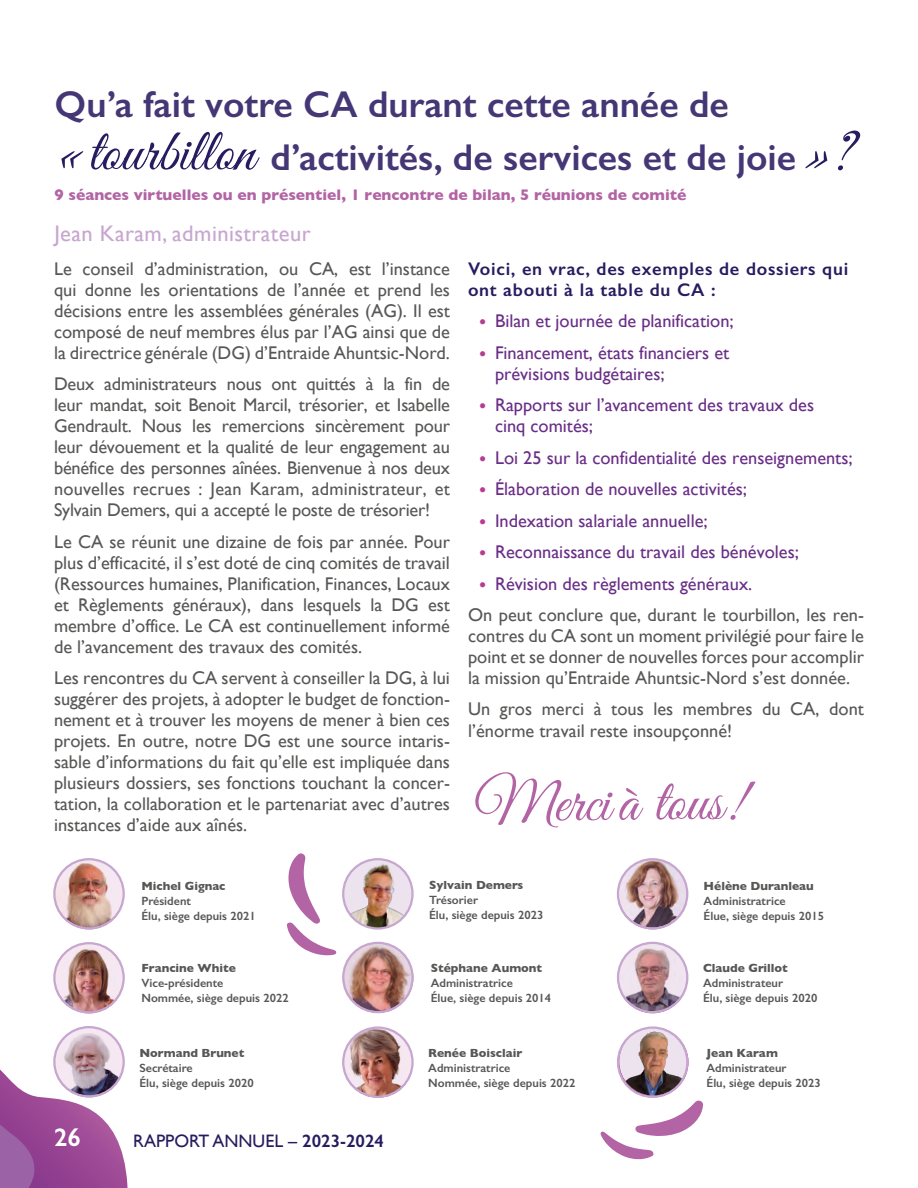
<style>
.page{position:relative;width:918px;height:1188px;background:#fff}
.page>*{position:absolute;margin:0;border:0;box-sizing:border-box;transform-origin:0 0}
.t1{font:60px "Great Vibes";color:#b264a5}
.t2{font:600 37.5px/52.5px "Gill Sans";color:#453775}
.t3{font:600 25.5px "Gill Sans";color:#fff}
.t4{font:22.5px "Gill Sans";letter-spacing:.02em;color:#c7a6cf}
.t5{font:18.3px/21px "Gill Sans";color:#575756;text-align:justify}
.t6{font:18.3px/21px "Gill Sans";color:#692d87}
.t7{font:600 18.3px/21px "Gill Sans";letter-spacing:.04em;color:#261c5f}
.t8{font:18px "Gill Sans";color:#261c5f}
.t9{font:700 15.6px "Gill Sans";color:#b264a5}
.t10{font:600 12px/15px "Gill Sans";color:#575756}
.t11{font:700 12px "Gill Sans";color:#575756}
.s1{font-family:"Great Vibes";font-weight:400;font-size:60px;color:#261c5f}
.s2{font-weight:700;font-size:15.6px;color:#b43e8f}
.s3{color:#692d87}
.s4{font-weight:600}
</style>
<div class="page">
<svg style="left:0;top:1069px;width:128px;height:119px"></svg>
<img style="left:55px;top:859px;width:68px;height:69px;border-radius:34px">
<img style="left:618px;top:943px;width:69px;height:69px">
<img style="left:55px;top:943px;width:68px;height:69px;border-radius:34px">
<div style="left:343px;top:943px;width:70px;height:70px;background:#c7a6cf;border-radius:50%"></div>
<img style="left:344px;top:943px;width:68px;height:68px;border-radius:34px">
<div style="left:343px;top:1028px;width:70px;height:70px;background:#c7a6cf;border-radius:50%"></div>
<img style="left:344px;top:1028px;width:68px;height:68px;border-radius:34px">
<img style="left:55px;top:1027px;width:68px;height:69px;border-radius:34px">
<img style="left:618px;top:859px;width:69px;height:69px;border-radius:34px">
<img style="left:619px;top:1027px;width:69px;height:69px;border-radius:34px">
<svg style="left:344px;top:860px;width:68px;height:68px"></svg>
<img style="left:350px;top:860px;width:59px;height:67px">
<div style="left:53px;top:858px;width:72px;height:72px;border:2px solid #c7a6cf;border-radius:50%"></div>
<div style="left:53px;top:1026px;width:72px;height:72px;border:2px solid #c7a6cf;border-radius:50%"></div>
<div style="left:342px;top:858px;width:72px;height:72px;border:2px solid #c7a6cf;border-radius:50%"></div>
<div style="left:617px;top:858px;width:71px;height:72px;border:2px solid #c7a6cf;border-radius:50%"></div>
<div style="left:342px;top:942px;width:72px;height:71px;border:2px solid #c7a6cf;border-radius:50%"></div>
<div style="left:617px;top:942px;width:71px;height:71px;border:2px solid #c7a6cf;border-radius:50%"></div>
<div style="left:53px;top:942px;width:72px;height:72px;border:2px solid #c7a6cf;border-radius:50%"></div>
<div style="left:342px;top:1026px;width:72px;height:72px;border:2px solid #c7a6cf;border-radius:50%"></div>
<div style="left:617px;top:1026px;width:71px;height:72px;border:2px solid #c7a6cf;border-radius:50%"></div>
<svg style="left:600px;top:1100px;width:103px;height:60px"></svg>
<svg style="left:287px;top:853px;width:50px;height:103px"></svg>
<h2 class="t2" style="left:55px;top:78px;width:801px">Qu’a fait votre CA durant cette année de<br><span class="s1">« tourbillon</span> d’activités, de services et de joie <span class="s1">»?</span></h2>
<p class="t9" style="left:55px;top:182px;width:633px">9 séances virtuelles ou en présentiel, 1 rencontre de bilan, 5 réunions de comité</p>
<p class="t4" style="left:55px;top:220px;width:258px">Jean Karam, administrateur</p>
<p class="t5" style="left:54px;top:258px;width:398px">Le conseil d’administration, ou CA, est l’instance qui donne les orientations de l’année et prend les décisions entre les assemblées générales (AG). Il est composé de neuf membres élus par l’AG ainsi que de la directrice générale (DG) d’Entraide Ahuntsic-Nord.</p>
<p class="t5" style="left:54px;top:373px;width:398px">Deux administrateurs nous ont quittés à la fin de leur mandat, soit Benoit Marcil, trésorier, et Isabelle Gendrault. Nous les remercions sincèrement pour leur dévouement et la qualité de leur engagement au bénéfice des personnes aînées. Bienvenue à nos deux nouvelles recrues : Jean Karam, administrateur, et Sylvain Demers, qui a accepté le poste de trésorier!</p>
<p class="t5" style="left:54px;top:531px;width:398px">Le CA se réunit une dizaine de fois par année. Pour plus d’efficacité, il s’est doté de cinq comités de travail (Ressources humaines, Planification, Finances, Locaux et Règlements généraux), dans lesquels la DG est membre d’office. Le CA est continuellement informé de l’avancement des travaux des comités.</p>
<p class="t5" style="left:54px;top:667px;width:398px">Les rencontres du CA servent à conseiller la DG, à lui suggérer des projets, à adopter le budget de fonction&shy;nement et à trouver les moyens de mener à bien ces projets. En outre, notre DG est une source intaris&shy;sable d’informations du fait qu’elle est impliquée dans plusieurs dossiers, ses fonctions touchant la concer&shy;tation, la collaboration et le partenariat avec d’autres instances d’aide aux aînés.</p>
<p class="t7" style="left:468px;top:258px;width:382px">Voici, en vrac, des exemples de dossiers qui ont abouti à la table du CA :</p>
<p class="t6" style="left:479px;top:310px;width:257px"><span class="s2">•</span> Bilan et journée de planification;</p>
<p class="t6" style="left:495px;top:342px;width:236px;text-indent:-16px"><span class="s2">•</span> Financement, états financiers et prévisions budgétaires;</p>
<p class="t6" style="left:495px;top:394px;width:321px;text-indent:-16px"><span class="s2">•</span> Rapports sur l’avancement des travaux des cinq comités;</p>
<p class="t6" style="left:479px;top:447px;width:375px"><span class="s2">•</span> Loi 25 sur la confidentialité des renseignements;</p>
<p class="t6" style="left:479px;top:478px;width:270px"><span class="s2">•</span> Élaboration de nouvelles activités;</p>
<p class="t6" style="left:479px;top:510px;width:230px"><span class="s2">•</span> Indexation salariale annuelle;</p>
<p class="t6" style="left:479px;top:541px;width:322px"><span class="s2">•</span> Reconnaissance du travail des bénévoles;</p>
<p class="t5" style="left:468px;top:567px;width:397px;line-height:31.5px;text-indent:11px"><span class="s2">•</span> <span class="s3">Révision des règlements généraux.<br></span>On peut conclure que, durant le tourbillon, les ren-</p>
<p class="t5" style="left:468px;top:625px;width:398px">contres du CA sont un moment privilégié pour faire le point et se donner de nouvelles forces pour accomplir la mission qu’Entraide Ahuntsic-Nord s’est donnée.</p>
<p class="t5" style="left:468px;top:699px;width:398px">Un gros merci à tous les membres du CA, dont l’énorme travail reste insoupçonné!</p>
<h1 class="t1" style="left:474px;top:771px;width:271px;rotate:-1deg">Mercià tous!</h1>
<p class="t11" style="left:141px;top:876px;width:85px">Michel Gignac</p>
<p class="t10" style="left:141px;top:893px;width:116px">Président<br>Élu, siège depuis 2021</p>
<p class="t11" style="left:141px;top:959px;width:96px">Francine White</p>
<p class="t10" style="left:141px;top:975px;width:149px">Vice-présidente<br>Nommée, siège depuis 2022</p>
<p class="t11" style="left:139px;top:1043px;width:106px">Normand Brunet</p>
<p class="t10" style="left:139px;top:1060px;width:116px">Secrétaire<br>Élu, siège depuis 2020</p>
<h3 class="t3" style="left:54px;top:1122px;width:28px">26</h3>
<p class="t8" style="left:133px;top:1131px;width:253px">RAPPORT ANNUEL – <span class="s4">2023-2024</span></p>
<p class="t11" style="left:429px;top:876px;width:96px">Sylvain Demers</p>
<p class="t10" style="left:429px;top:892px;width:116px">Trésorier<br>Élu, siège depuis 2023</p>
<p class="t11" style="left:431px;top:958px;width:113px">Stéphane Aumont</p>
<p class="t10" style="left:431px;top:975px;width:122px">Administratrice<br>Élue, siège depuis 2014</p>
<p class="t11" style="left:428px;top:1044px;width:96px">Renée Boisclair</p>
<p class="t10" style="left:428px;top:1060px;width:149px">Administratrice<br>Nommée, siège depuis 2022</p>
<p class="t11" style="left:704px;top:876px;width:112px">Hélène Duranleau</p>
<p class="t10" style="left:704px;top:893px;width:122px">Administratrice<br>Élue, siège depuis 2015</p>
<p class="t11" style="left:703px;top:959px;width:86px">Claude Grillot</p>
<p class="t10" style="left:703px;top:975px;width:116px">Administrateur<br>Élu, siège depuis 2020</p>
<p class="t11" style="left:706px;top:1043px;width:73px">Jean Karam</p>
<p class="t10" style="left:706px;top:1060px;width:116px">Administrateur<br>Élu, siège depuis 2023</p>
</div>
